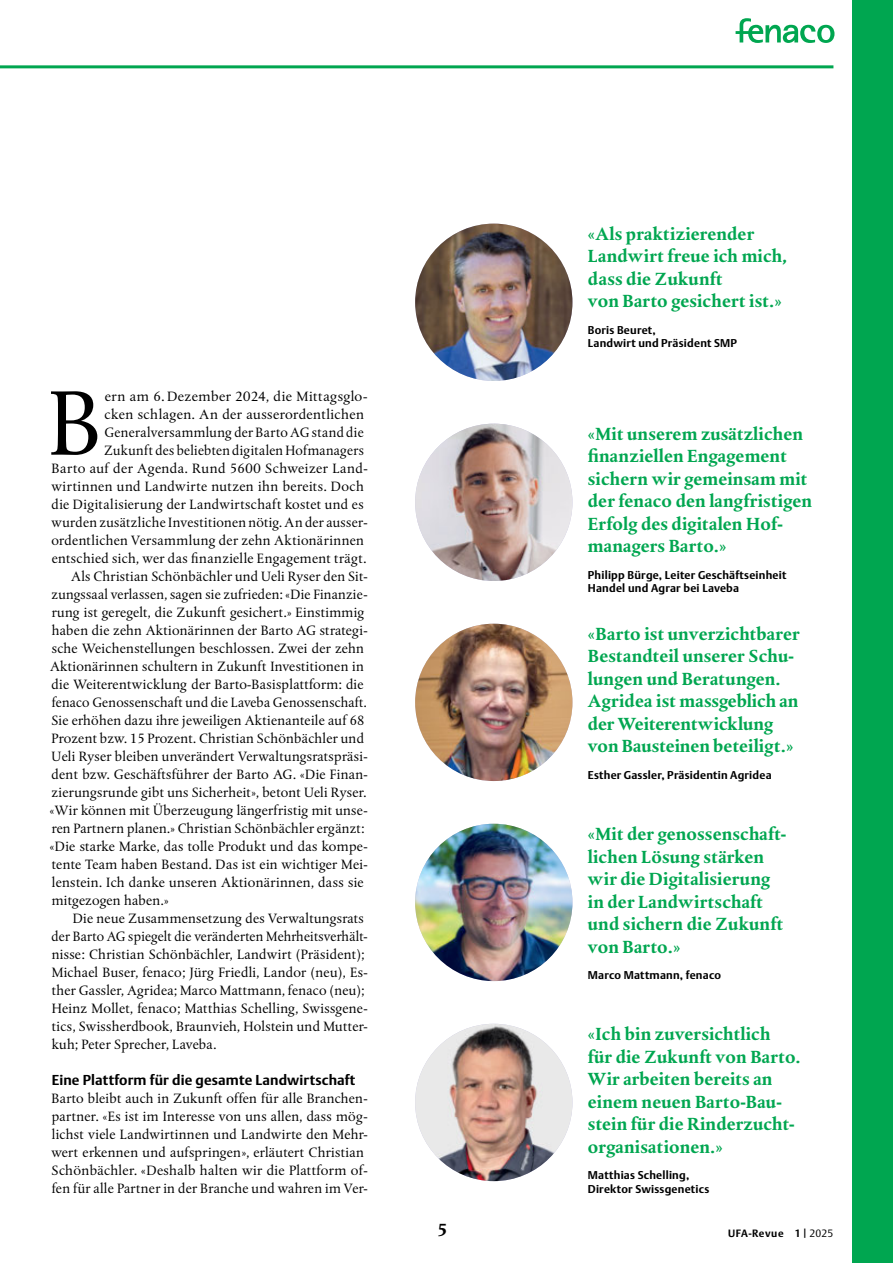
<style>
.page{position:relative;width:893px;height:1263px;background:#fff}
.page>*{position:absolute;margin:0;border:0;box-sizing:border-box;transform-origin:0 0}
.t1{font:96.75px "DTL Albertina TOT";color:#000}
.t2{font:700 18px/22.5px "DTL Albertina TOT";letter-spacing:.01em;color:#00a650}
.t3{font:700 18px "DTL Albertina TOT";color:#000}
.t4{font:14.25px/18px "DTL Albertina TOT";letter-spacing:.015em;color:#000}
.t5{font:700 14.25px "DTL Argo TOT";letter-spacing:.01em;color:#000}
.t6{font:700 11.25px/13.5px "DTL Argo TOT";letter-spacing:.02em;color:#000}
.t7{font:700 10.5px "DTL Argo TOT";letter-spacing:.055em;color:#000}
.s1{font-weight:400}
.s2{font-weight:300}
</style>
<div class="page">
<div style="left:853px;top:0;width:40px;height:1263px;background:#00a650"></div>
<hr style="left:0;top:65px;width:833px;height:3px;background:#00a650">
<svg style="left:736px;top:18px;width:98px;height:25px"></svg>
<img style="left:415px;top:224px;width:157px;height:157px;border-radius:79px">
<img style="left:415px;top:424px;width:157px;height:157px;border-radius:79px">
<img style="left:415px;top:624px;width:157px;height:157px;border-radius:79px">
<img style="left:415px;top:824px;width:157px;height:157px;border-radius:79px">
<img style="left:415px;top:1024px;width:157px;height:157px;border-radius:79px">
<h1 class="t1" style="left:48px;top:366px;width:56px">B</h1>
<p class="t4" style="left:105px;top:387px;width:264px">ern am 6. Dezember 2024, die Mittagsglo-</p>
<p class="t4" style="left:105px;top:405px;width:261px">cken schlagen. An der ausserordentlichen</p>
<p class="t4" style="left:104px;top:423px;width:261px">Generalversammlung der Barto AG stand die</p>
<p class="t4" style="left:104px;top:441px;width:261px">Zukunft des beliebten digitalen Hofmanagers</p>
<p class="t4" style="left:52px;top:459px;width:318px">Barto auf der Agenda. Rund 5600 Schweizer Land-</p>
<p class="t4" style="left:51px;top:477px;width:314px">wirtinnen und Landwirte nutzen ihn bereits. Doch</p>
<p class="t4" style="left:52px;top:495px;width:314px">die Digitalisierung der Landwirtschaft kostet und es</p>
<p class="t4" style="left:51px;top:513px;width:318px">wurden zusätzliche Investitionen nötig. An der ausser-</p>
<p class="t4" style="left:52px;top:531px;width:314px">ordentlichen Versammlung der zehn Aktionärinnen</p>
<p class="t4" style="left:52px;top:549px;width:316px">entschied sich, wer das finanzielle Engagement trägt.</p>
<p class="t4" style="left:71px;top:567px;width:298px">Als Christian Schönbächler und Ueli Ryser den Sit-</p>
<p class="t4" style="left:52px;top:585px;width:317px">zungssaal verlassen, sagen sie zufrieden: «Die Finanzie-</p>
<p class="t4" style="left:52px;top:603px;width:314px">rung ist geregelt, die Zukunft gesichert.» Einstimmig</p>
<p class="t4" style="left:52px;top:621px;width:317px">haben die zehn Aktionärinnen der Barto AG strategi-</p>
<p class="t4" style="left:52px;top:639px;width:314px">sche Weichenstellungen beschlossen. Zwei der zehn</p>
<p class="t4" style="left:50px;top:657px;width:316px">Aktionärinnen schultern in Zukunft Investitionen in</p>
<p class="t4" style="left:52px;top:675px;width:314px">die Weiterentwicklung der Barto-Basisplattform: die</p>
<p class="t4" style="left:52px;top:693px;width:316px">fenaco Genossenschaft und die Laveba Genossenschaft.</p>
<p class="t4" style="left:52px;top:711px;width:314px">Sie erhöhen dazu ihre jeweiligen Aktienanteile auf 68</p>
<p class="t4" style="left:52px;top:729px;width:314px">Prozent bzw. 15 Prozent. Christian Schönbächler und</p>
<p class="t4" style="left:52px;top:747px;width:317px">Ueli Ryser bleiben unverändert Verwaltungsratspräsi-</p>
<p class="t4" style="left:52px;top:765px;width:318px">dent bzw. Geschäftsführer der Barto AG. «Die Finan-</p>
<p class="t4" style="left:52px;top:783px;width:316px">zierungsrunde gibt uns Sicherheit», betont Ueli Ryser.</p>
<p class="t4" style="left:50px;top:801px;width:319px">«Wir können mit Überzeugung längerfristig mit unse-</p>
<p class="t4" style="left:52px;top:819px;width:314px">ren Partnern planen.» Christian Schönbächler ergänzt:</p>
<p class="t4" style="left:50px;top:837px;width:319px">«Die starke Marke, das tolle Produkt und das kompe-</p>
<p class="t4" style="left:52px;top:855px;width:317px">tente Team haben Bestand. Das ist ein wichtiger Mei-</p>
<p class="t4" style="left:52px;top:873px;width:314px">lenstein. Ich danke unseren Aktionärinnen, dass sie</p>
<p class="t4" style="left:52px;top:891px;width:118px">mitgezogen haben.»</p>
<p class="t4" style="left:73px;top:909px;width:293px">Die neue Zusammensetzung des Verwaltungsrats</p>
<p class="t4" style="left:52px;top:927px;width:317px">der Barto AG spiegelt die veränderten Mehrheitsverhält-</p>
<p class="t4" style="left:52px;top:945px;width:314px">nisse: Christian Schönbächler, Landwirt (Präsident);</p>
<p class="t4" style="left:52px;top:963px;width:317px">Michael Buser, fenaco; Jürg Friedli, Landor (neu), Es-</p>
<p class="t4" style="left:52px;top:981px;width:314px">ther Gassler, Agridea; Marco Mattmann, fenaco (neu);</p>
<p class="t4" style="left:52px;top:999px;width:317px">Heinz Mollet, fenaco; Matthias Schelling, Swissgene-</p>
<p class="t4" style="left:52px;top:1017px;width:317px">tics, Swissherdbook, Braunvieh, Holstein und Mutter-</p>
<p class="t4" style="left:52px;top:1035px;width:166px">kuh; Peter Sprecher, Laveba.</p>
<p class="t5" style="left:52px;top:1071px;width:305px">Eine Plattform für die gesamte Landwirtschaft</p>
<p class="t4" style="left:51px;top:1089px;width:318px">Barto bleibt auch in Zukunft offen für alle Branchen&shy;partner. «Es ist im Interesse von uns allen, dass mög&shy;lichst viele Landwirtinnen und Landwirte den Mehr&shy;wert erkennen und aufspringen», erläutert Christian Schönbächler. «Deshalb halten wir die Plattform of&shy;fen für alle Partner in der Branche und wahren im Ver-</p>
<p class="t2" style="left:588px;top:222px;width:201px">«Als praktizierender<br>Landwirt freue ich mich, dass die Zukunft<br>von Barto gesichert ist.»</p>
<p class="t6" style="left:588px;top:323px;width:151px">Boris Beuret,<br>Landwirt und Präsident SMP</p>
<p class="t2" style="left:588px;top:422px;width:226px">«Mit unserem zusätzlichen finanziellen Engagement sichern wir gemeinsam mit der fenaco den langfristigen<br>Erfolg des digitalen Hof&shy;managers Barto.»</p>
<p class="t6" style="left:588px;top:568px;width:200px">Philipp Bürge, Leiter Geschäftseinheit<br>Handel und Agrar bei Laveba</p>
<p class="t2" style="left:588px;top:622px;width:213px">«Barto ist unverzichtbarer<br>Bestandteil unserer Schu--- lungen und Beratungen.<br>Agridea ist massgeblich an der Weiterentwicklung von Bausteinen beteiligt.»</p>
<p class="t6" style="left:588px;top:768px;width:185px">Esther Gassler, Präsidentin Agridea</p>
<p class="t2" style="left:588px;top:822px;width:199px">«Mit der genossenschaft&shy;lichen Lösung stärken wir die Digitalisierung in der Landwirtschaft und sichern die Zukunft von Barto.»</p>
<p class="t6" style="left:588px;top:968px;width:135px">Marco Mattmann, fenaco</p>
<p class="t2" style="left:588px;top:1022px;width:214px">«Ich bin zuversichtlich<br>für die Zukunft von Barto.<br>Wir arbeiten bereits an einem neuen Barto-Bau&shy;stein für die Rinderzucht&shy;organisationen.»</p>
<p class="t6" style="left:588px;top:1168px;width:123px">Matthias Schelling,<br>Direktor Swissgenetics</p>
<p class="t3" style="left:437px;top:1218px;width:12px">5</p>
<p class="t7" style="left:728px;top:1227px;width:107px">UFA-Revue 1<span class="s1">|</span><span class="s2">2025</span></p>
</div>
